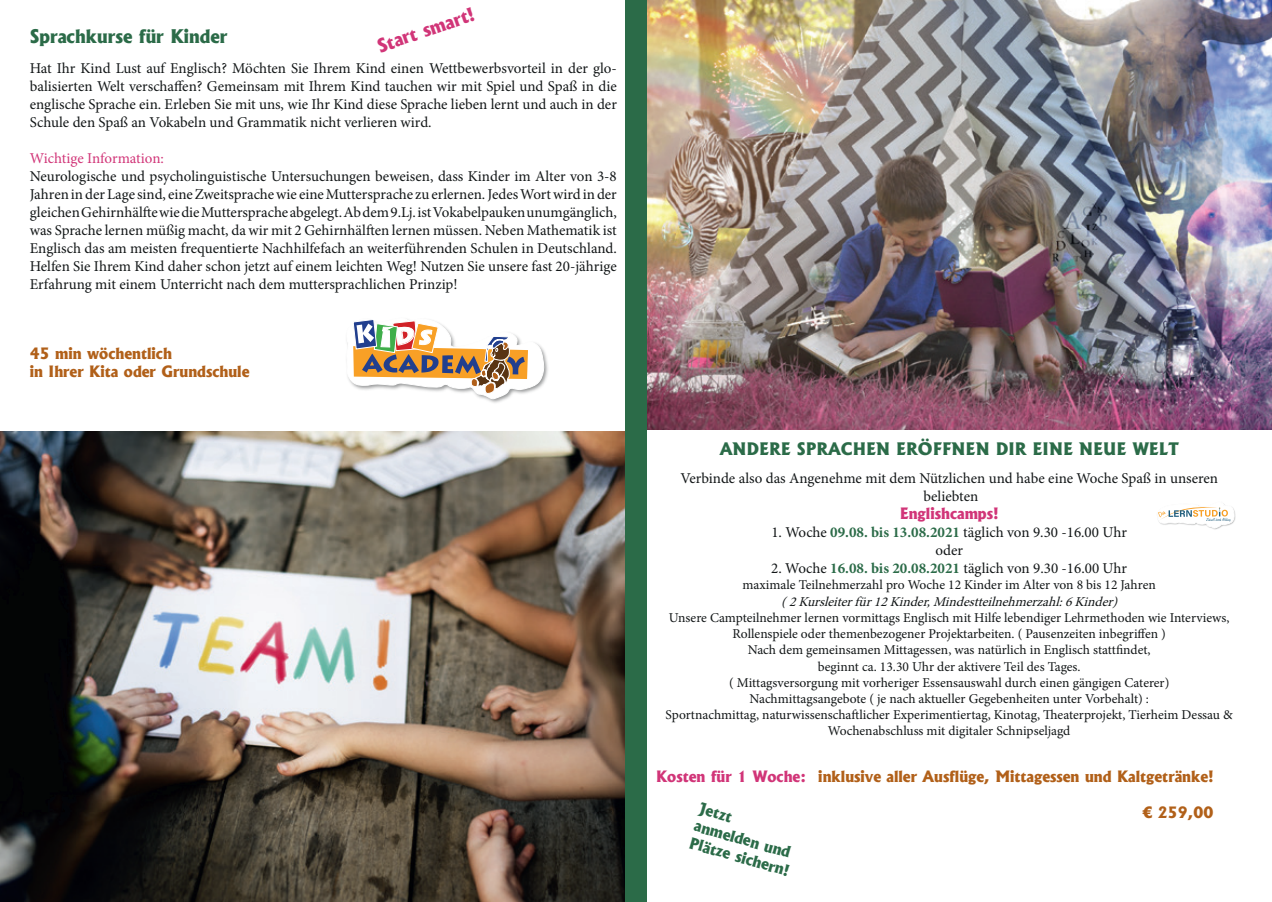
<style>
.page{position:relative;width:1272px;height:902px;background:#fff}
.page>*{position:absolute;margin:0;border:0;box-sizing:border-box;transform-origin:0 0}
.t1{font:800 18px "Albertus";color:#2b6b48}
.t2{font:800 18px "Albertus";color:#d13578}
.t3{font:800 16.5px "Albertus";color:#2b6b48}
.t4{font:15px/18px "Minion Pro";color:#121617;text-align:center}
.t5{font:800 15px/18px "Albertus";color:#b16019}
.t6{font:800 15px/18px "Albertus";color:#2b6b48}
.t7{font:15px "Minion Pro";letter-spacing:-.005em;color:#d13578}
.t8{font:800 15px "Albertus";color:#d13578}
.t9{font:13.5px/16.2px "Minion Pro";color:#121617;text-align:center}
.t10{font:italic 13.5px "Minion Pro";color:#121617}
.s1{font-weight:700;color:#2b6b48}
.s2{color:#d13578}
</style>
<div class="page">
<img style="left:646px;top:0;width:625px;height:429px">
<img style="left:0;top:431px;width:625px;height:470px">
<div style="left:625px;top:0;width:21px;height:901px;background:#2b6b48"></div>
<img style="left:1212px;top:510px;width:24px;height:20px">
<svg style="left:1158px;top:503px;width:76px;height:25px"></svg>
<img style="left:485px;top:351px;width:63px;height:52px">
<svg style="left:347px;top:319px;width:197px;height:80px"></svg>
<p class="t1" style="left:30px;top:25px;width:199px">Sprachkurse für Kinder</p>
<p class="t2" style="left:374px;top:35px;width:103px;rotate:-19deg">Start smart!</p>
<p class="t4" style="left:30px;top:59px;width:588px;text-align:justify">Hat Ihr Kind Lust auf Englisch? Möchten Sie Ihrem Kind einen Wettbewerbsvorteil in der glo&shy;balisierten Welt verschaffen? Gemeinsam mit Ihrem Kind tauchen wir mit Spiel und Spaß in die englische Sprache ein. Erleben Sie mit uns, wie Ihr Kind diese Sprache lieben lernt und auch in der Schule den Spaß an Vokabeln und Grammatik nicht verlieren wird.</p>
<p class="t7" style="left:30px;top:148px;width:136px">Wichtige Information:</p>
<p class="t4" style="left:30px;top:167px;width:588px;text-align:justify">Neurologische und psycholinguistische Untersuchungen beweisen, dass Kinder im Alter von 3-8<br>Jahren in der Lage sind, eine Zweitsprache wie eine Muttersprache zu erlernen. Jedes Wort wird in der gleichen Gehirnhälfte wie die Muttersprache abgelegt. Ab dem 9.Lj. ist Vokabelpauken unumgänglich, was Sprache lernen müßig macht, da wir mit 2 Gehirnhälften lernen müssen. Neben Mathematik ist Englisch das am meisten frequentierte Nachhilfefach an weiterführenden Schulen in Deutschland.<br>Helfen Sie Ihrem Kind daher schon jetzt auf einem leichten Weg! Nutzen Sie unsere fast 20-jährige Erfahrung mit einem Unterricht nach dem muttersprachlichen Prinzip!</p>
<p class="t5" style="left:30px;top:344px;width:221px">45 min wöchentlich<br>in Ihrer Kita oder Grundschule</p>
<p class="t3" style="left:719px;top:438px;width:460px">ANDERE SPRACHEN ERÖFFNEN DIR EINE NEUE WELT</p>
<p class="t4" style="left:680px;top:469px;width:539px">Verbinde also das Angenehme mit dem Nützlichen und habe eine Woche Spaß in unseren beliebten</p>
<p class="t8" style="left:899px;top:503px;width:101px">Englishcamps!</p>
<p class="t4" style="left:771px;top:523px;width:357px">1. Woche <span class="s1">09.08. bis 13.08.2021</span> täglich von 9.30 -16.00 Uhr oder</p>
<p class="t4" style="left:771px;top:559px;width:357px">2. Woche <span class="s1">16.08. bis 20.08.2021</span> täglich von 9.30 -16.00 Uhr</p>
<p class="t9" style="left:742px;top:577px;width:414px">maximale Teilnehmerzahl pro Woche 12 Kinder im Alter von 8 bis 12 Jahren</p>
<p class="t10" style="left:781px;top:592px;width:342px">(2Kursleiterfür12Kinder,Mindestteilnehmerzahl:6Kinder)</p>
<p class="t9" style="left:665px;top:609px;width:568px">Unsere Campteilnehmer lernen vormittags Englisch mit Hilfe lebendiger Lehrmethoden wie Interviews, Rollenspiele oder themenbezogener Projektarbeiten. ( Pausenzeiten inbegriffen )<br>Nach dem gemeinsamen Mittagessen, was natürlich in Englisch stattfindet,<br>beginnt ca. 13.30 Uhr der aktivere Teil des Tages.<br>( Mittagsversorgung mit vorheriger Essensauswahl durch einen gängigen Caterer)<br>Nachmittagsangebote ( je nach aktueller Gegebenheiten unter Vorbehalt) :<br>Sportnachmittag, naturwissenschaftlicher Experimentiertag, Kinotag, Theaterprojekt, Tierheim Dessau &amp; Wochenabschluss mit digitaler Schnipseljagd</p>
<p class="t5" style="left:656px;top:767px;width:559px"><span class="s2">Kosten für 1 Woche:</span> inklusive aller Ausflüge, Mittagessen und Kaltgetränke!</p>
<p class="t5" style="left:1142px;top:803px;width:72px">€ 259,00</p>
<p class="t6" style="left:702px;top:798px;width:105px;rotate:16deg">Jetzt anmelden und<br>Plätze sichern!</p>
</div>
